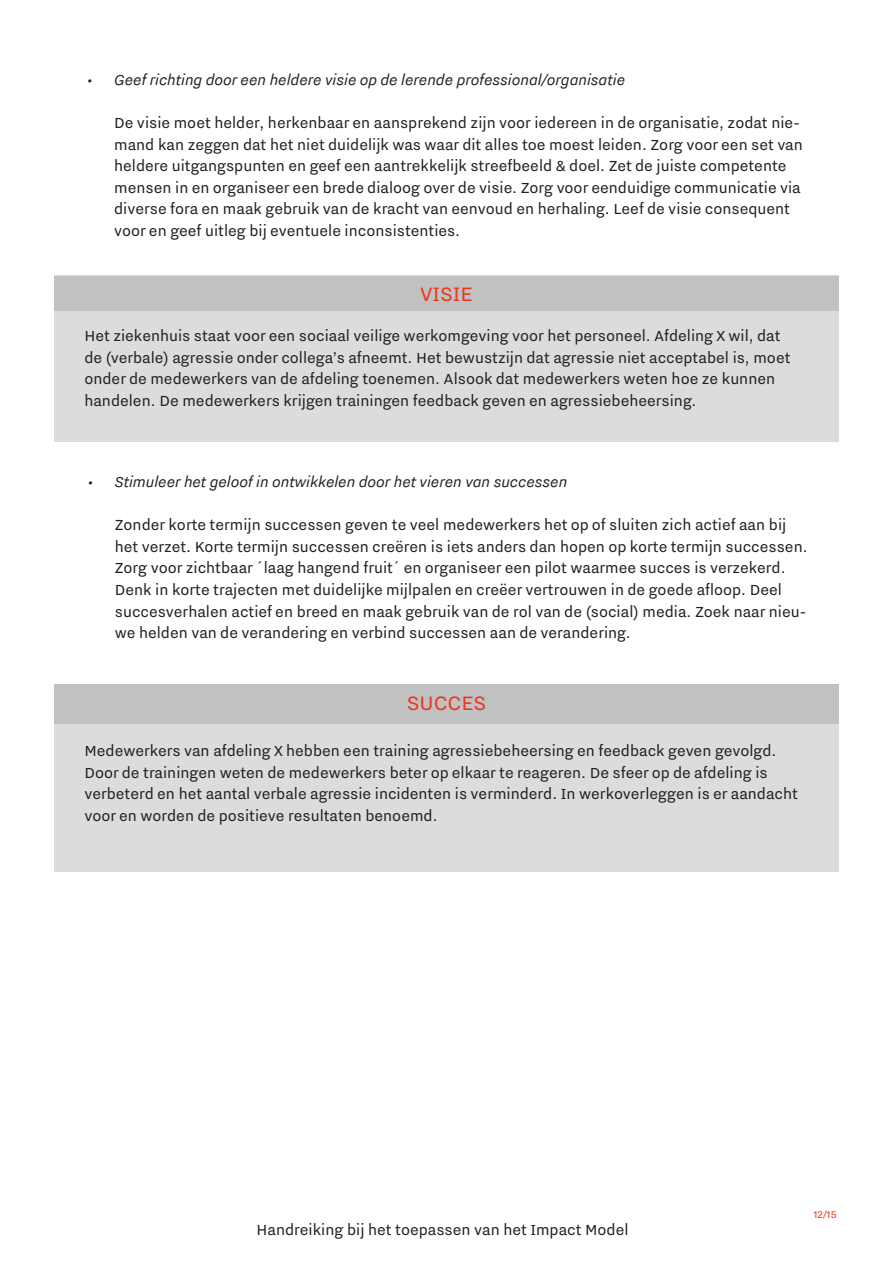
<style>
.page{position:relative;width:893px;height:1263px;background:#fff}
.page>*{position:absolute;margin:0;border:0;box-sizing:border-box;transform-origin:0 0}
.t1{font:24px "Nitti Grotesk";letter-spacing:-.005em;color:#ef3522}
.t2{font:18px/21.6px "Nitti Grotesk";color:#231f20}
.t3{font:italic 18px "Nitti Grotesk";color:#231f20}
.t4{font:12px "Nitti Grotesk";color:#ef3522}
</style>
<div class="page">
<div style="left:54px;top:276px;width:785px;height:165px;background:#dbdcdc"></div>
<div style="left:54px;top:276px;width:785px;height:35px;background:#c0c2c2"></div>
<div style="left:54px;top:684px;width:785px;height:187px;background:#dbdcdc"></div>
<div style="left:54px;top:684px;width:785px;height:40px;background:#c0c2c2"></div>
<p class="t3" style="left:87px;top:69px;width:539px">• Geef richting door een heldere visie op de lerende professional/organisatie</p>
<p class="t2" style="left:114px;top:111px;width:690px">De visie moet helder, herkenbaar en aansprekend zijn voor iedereen in de organisatie, zodat nie&shy;mand kan zeggen dat het niet duidelijk was waar dit alles toe moest leiden. Zorg voor een set van heldere uitgangspunten en geef een aantrekkelijk streefbeeld &amp; doel. Zet de juiste competente mensen in en organiseer een brede dialoog over de visie. Zorg voor eenduidige communicatie via diverse fora en maak gebruik van de kracht van eenvoud en herhaling. Leef de visie consequent voor en geef uitleg bij eventuele inconsistenties.</p>
<h1 class="t1" style="left:420px;top:280px;width:54px">VISIE</h1>
<p class="t2" style="left:84px;top:324px;width:708px">Het ziekenhuis staat voor een sociaal veilige werkomgeving voor het personeel. Afdeling X wil, dat de (verbale) agressie onder collega’s afneemt. Het bewustzijn dat agressie niet acceptabel is, moet onder de medewerkers van de afdeling toenemen. Alsook dat medewerkers weten hoe ze kunnen handelen. De medewerkers krijgen trainingen feedback geven en agressiebeheersing.</p>
<p class="t3" style="left:88px;top:471px;width:481px">• Stimuleer het geloof in ontwikkelen door het vieren van successen</p>
<p class="t2" style="left:115px;top:514px;width:694px">Zonder korte termijn successen geven te veel medewerkers het op of sluiten zich actief aan bij het verzet. Korte termijn successen creëren is iets anders dan hopen op korte termijn successen.<br>Zorg voor zichtbaar ´laag hangend fruit´ en organiseer een pilot waarmee succes is verzekerd.<br>Denk in korte trajecten met duidelijke mijlpalen en creëer vertrouwen in de goede afloop. Deel succesverhalen actief en breed en maak gebruik van de rol van de (social) media. Zoek naar nieu&shy;we helden van de verandering en verbind successen aan de verandering.</p>
<h1 class="t1" style="left:407px;top:690px;width:81px">SUCCES</h1>
<p class="t2" style="left:84px;top:740px;width:715px">Medewerkers van afdeling X hebben een training agressiebeheersing en feedback geven gevolgd.<br>Door de trainingen weten de medewerkers beter op elkaar te reageren. De sfeer op de afdeling is verbeterd en het aantal verbale agressie incidenten is verminderd. In werkoverleggen is er aandacht voor en worden de positieve resultaten benoemd.</p>
<p class="t2" style="left:257px;top:1218px;width:373px">Handreiking bij het toepassen van het Impact Model</p>
<p class="t4" style="left:813px;top:1208px;width:25px">12/15</p>
</div>
